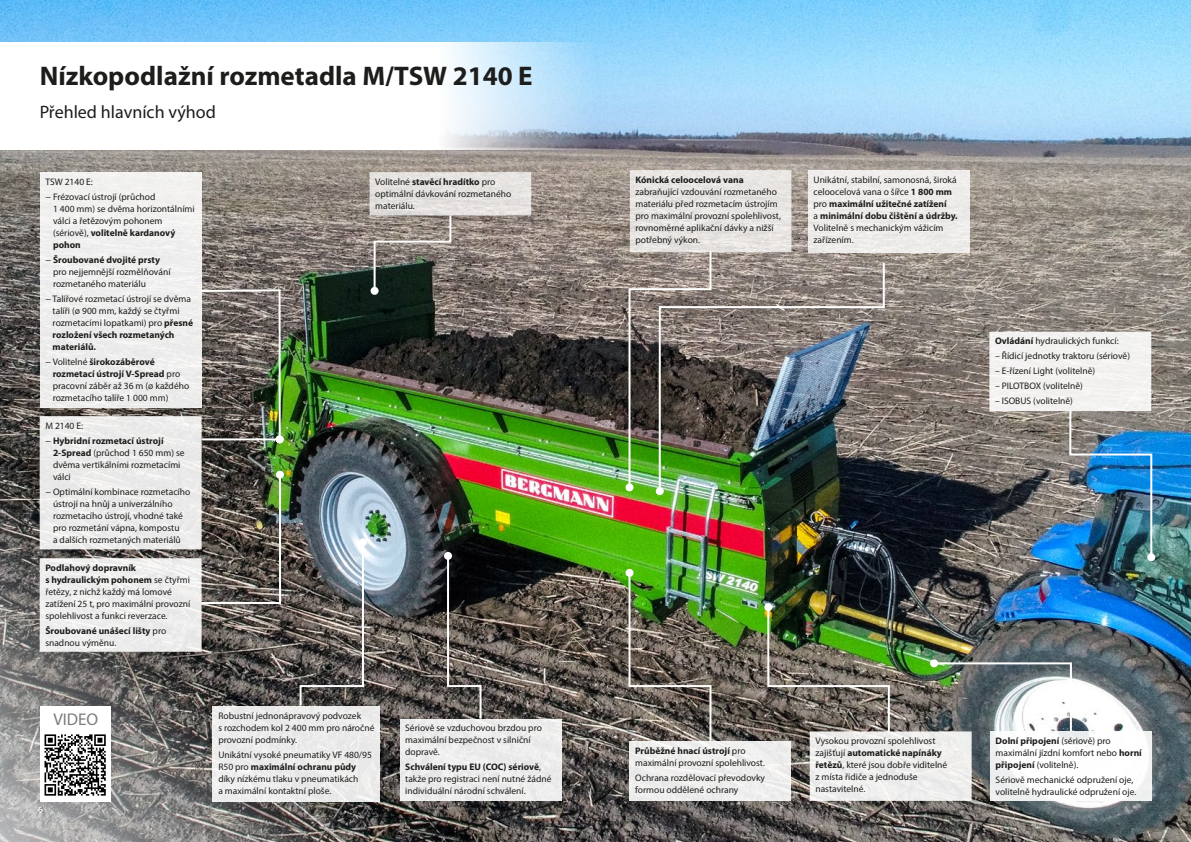
<style>
.page{position:relative;width:1191px;height:842px;background:#fff}
.page>*{position:absolute;margin:0;border:0;box-sizing:border-box;transform-origin:0 0}
.t1{font:700 27px "Myriad Pro";color:#1d1d1b}
.t2{font:18px "Myriad Pro";color:#1d1d1b}
.t3{font:17px "Myriad Pro";color:#7c7c7c}
.t4{font:700 10px "Myriad Pro";color:#fff}
.t5{font:9.5px/12px "Myriad Pro";color:#1d1d1b}
.t6{font:700 9.5px/14.8px "Myriad Pro";color:#1d1d1b}
.s1{font-weight:700}
.s2{font-weight:400}
</style>
<div class="page">
<img style="left:0;top:0;width:1191px;height:842px">
<svg style="left:0;top:43px;width:595px;height:107px"></svg>
<div style="left:40px;top:173px;width:161px;height:235px;background:#f1f0f0"></div>
<div style="left:399px;top:719px;width:162px;height:82px;background:#edecec"></div>
<div style="left:629px;top:741px;width:162px;height:60px;background:#efeeed"></div>
<div style="left:990px;top:731px;width:161px;height:70px;background:#fff"></div>
<div style="left:808px;top:170px;width:161px;height:82px;background:#eeeceb"></div>
<svg style="left:38px;top:806px;width:5px;height:7px"></svg>
<div style="left:213px;top:706px;width:167px;height:95px;background:#ecebeb"></div>
<svg style="left:369px;top:172px;width:162px;height:121px;background:#a29d97"></svg>
<div style="left:370px;top:287px;width:8px;height:8px;background:#fff;border-radius:50%"></div>
<svg style="left:627px;top:170px;width:164px;height:319px;background:#b7b8ae"></svg>
<div style="left:625px;top:483px;width:8px;height:8px;background:#fff;border-radius:50%"></div>
<img style="left:658px;top:261px;width:227px;height:232px">
<div style="left:656px;top:487px;width:8px;height:8px;background:#fff;border-radius:50%"></div>
<img style="left:989px;top:332px;width:164px;height:227px">
<div style="left:1147px;top:553px;width:8px;height:8px;background:#fff;border-radius:50%"></div>
<img style="left:766px;top:605px;width:307px;height:196px">
<div style="left:764px;top:603px;width:8px;height:8px;background:#fff;border-radius:50%"></div>
<img style="left:627px;top:571px;width:85px;height:172px">
<div style="left:625px;top:569px;width:8px;height:8px;background:#fff;border-radius:50%"></div>
<svg style="left:446px;top:554px;width:36px;height:167px;background:#4d4946"></svg>
<div style="left:444px;top:552px;width:8px;height:8px;background:#fff;border-radius:50%"></div>
<img style="left:298px;top:540px;width:67px;height:166px">
<div style="left:359px;top:538px;width:8px;height:8px;background:#fff;border-radius:50%"></div>
<svg style="left:40px;top:288px;width:242px;height:364px"></svg>
<div style="left:276px;top:471px;width:8px;height:8px;background:#fff;border-radius:50%"></div>
<div style="left:40px;top:706px;width:71px;height:95px;background:#fff"></div>
<svg style="left:44px;top:734px;width:1px;height:62px"></svg>
<svg style="left:45px;top:734px;width:61px;height:62px"></svg>
<hr style="left:202px;top:438px;width:77px;height:2px;background:#fff">
<div style="left:275px;top:435px;width:8px;height:8px;background:#fff;border-radius:50%"></div>
<h1 class="t1" style="left:40px;top:59px;width:494px">Nízkopodlažní rozmetadla M/TSW 2140 E</h1>
<h2 class="t2" style="left:40px;top:101px;width:178px">Přehled hlavních výhod</h2>
<p class="t5" style="left:45px;top:175px;width:112px;line-height:14.8px">TSW 2140 E:<br>− Frézovací ústrojí (průchod</p>
<p class="t5" style="left:53px;top:203px;width:143px">1 400 mm) se dvěma horizontálními válci a řetězovým pohonem (sériově), <span class="s1">volitelně kardanový pohon</span></p>
<p class="t5" style="left:53px;top:254px;width:119px;text-indent:-8px">− <span class="s1">Šroubované dvojité prsty </span>pro nejjemnější rozmělňování rozmetaného materiálu</p>
<p class="t5" style="left:53px;top:293px;width:142px;text-indent:-7px">− Talířové rozmetací ústrojí se dvěma talíři (ø 900 mm, každý se čtyřmi rozmetacími lopatkami) pro <span class="s1">přesné rozložení všech rozmetaných materiálů.</span></p>
<p class="t5" style="left:53px;top:355px;width:138px;text-indent:-7px">− Volitelné <span class="s1">širokozáběrové rozmetací ústrojí V-Spread</span> pro pracovní záběr až 36 m (ø každého rozmetacího talíře 1 000 mm)</p>
<p class="t6" style="left:45px;top:418px;width:120px"><span class="s2">M 2140 E:<br>−</span> Hybridní rozmetací ústrojí</p>
<p class="t5" style="left:53px;top:446px;width:133px"><span class="s1">2-Spread</span> (průchod 1 650 mm) se dvěma vertikálními rozmetacími válci</p>
<p class="t5" style="left:53px;top:485px;width:139px;text-indent:-8px">− Optimální kombinace rozmetacího ústrojí na hnůj a univerzálního rozmetacího ústrojí, vhodné také pro rozmetání vápna, kompostu<br>a dalších rozmetaných materiálů</p>
<p class="t5" style="left:45px;top:562px;width:146px"><span class="s1">Podlahový dopravník<br>s hydraulickým pohonem</span> se čtyřmi řetězy, z nichž každý má lomové zatížení 25 t, pro maximální provozní spolehlivost a funkci reverzace.</p>
<p class="t6" style="left:45px;top:624px;width:122px;line-height:12px">Šroubované unášecí lišty <span class="s2">pro snadnou výměnu.</span></p>
<p class="t5" style="left:375px;top:176px;width:138px">Volitelné <span class="s1">stavěcí hradítko</span> pro optimální dávkování rozmetaného materiálu.</p>
<p class="t6" style="left:635px;top:172px;width:110px">Kónická celoocelová vana</p>
<p class="t5" style="left:635px;top:186px;width:147px">zabraňující vzdouvání rozmetaného materiálu před rozmetacím ústrojím pro maximální provozní spolehlivost, rovnoměrné aplikační dávky a nižší potřebný výkon.</p>
<h3 class="t3" style="left:53px;top:709px;width:46px">VIDEO</h3>
<p class="t4" style="left:38px;top:803px;width:7px">6</p>
<p class="t5" style="left:218px;top:709px;width:158px">Robustní jednonápravový podvozek<br>s rozchodem kol 2 400 mm pro náročné provozní podmínky.</p>
<p class="t5" style="left:218px;top:748px;width:155px">Unikátní vysoké pneumatiky VF 480/95<br>R50 pro <span class="s1">maximální ochranu půdy </span>díky nízkému tlaku v pneumatikách<br>a maximální kontaktní ploše.</p>
<p class="t5" style="left:405px;top:722px;width:138px">Sériově se vzduchovou brzdou pro maximální bezpečnost v silniční dopravě.</p>
<p class="t5" style="left:405px;top:761px;width:148px"><span class="s1">Schválení typu EU (COC) sériově</span>, takže pro registraci není nutné žádné individuální národní schválení.</p>
<p class="t5" style="left:635px;top:745px;width:131px"><span class="s1">Průběžné hnací ústrojí</span> pro maximální provozní spolehlivost.</p>
<p class="t5" style="left:635px;top:772px;width:131px">Ochrana rozdělovací převodovky formou oddělené ochrany</p>
<p class="t5" style="left:813px;top:174px;width:146px">Unikátní, stabilní, samonosná, široká celoocelová vana o šířce <span class="s1">1 800 mm </span>pro <span class="s1">maximální užitečné zatížení<br></span>a <span class="s1">minimální dobu čištění a údržby.<br></span>Volitelně s mechanickým vážicím zařízením.</p>
<p class="t5" style="left:815px;top:735px;width:133px">Vysokou provozní spolehlivost zajišťují <span class="s1">automatické napínáky řetězů</span>, které jsou dobře viditelné z místa řidiče a jednoduše nastavitelné.</p>
<p class="t5" style="left:995px;top:335px;width:125px"><span class="s1">Ovládání</span> hydraulických funkcí:</p>
<p class="t5" style="left:995px;top:350px;width:136px">– Řídicí jednotky traktoru (sériově)</p>
<p class="t5" style="left:995px;top:365px;width:102px">– E-řízení Light (volitelně)</p>
<p class="t5" style="left:995px;top:380px;width:89px">– PILOTBOX (volitelně)</p>
<p class="t5" style="left:995px;top:394px;width:79px">– ISOBUS (volitelně)</p>
<p class="t5" style="left:995px;top:735px;width:148px"><span class="s1">Dolní připojení</span> (sériově) pro maximální jízdní komfort nebo <span class="s1">horní připojení</span> (volitelně).</p>
<p class="t5" style="left:995px;top:774px;width:142px">Sériově mechanické odpružení oje, volitelně hydraulické odpružení oje.</p>
</div>
